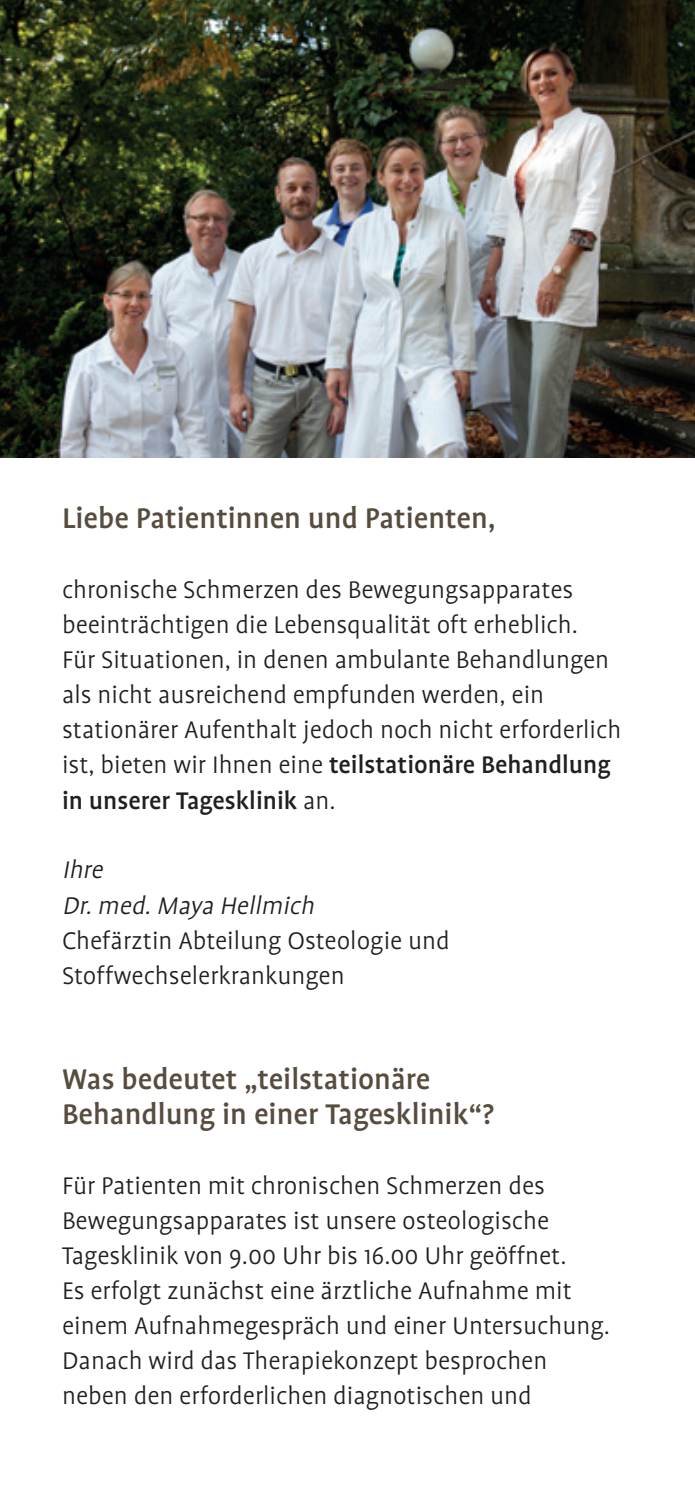
<style>
.page{position:relative;width:695px;height:1489px;background:#fff}
.page>*{position:absolute;margin:0;border:0;box-sizing:border-box;transform-origin:0 0}
.t1{font:500 32.5px/35px "Profile OT";color:#574c3e}
.t2{font:300 27.5px/35px "Profile OT";color:#231f20}
.t3{font:italic 300 27.5px/35px "Profile OT";color:#231f20}
.s1{font-weight:500}
</style>
<div class="page">
<img style="left:0;top:0;width:694px;height:457px">
<p class="t1" style="left:62px;top:501px;width:435px">Liebe Patientinnen und Patienten,</p>
<p class="t2" style="left:62px;top:573px;width:560px">chronische Schmerzen des Bewegungsapparates beeinträchtigen die Lebensqualität oft erheblich.<br>Für Situationen, in denen ambulante Behandlungen als nicht ausreichend empfunden werden, ein stationärer Aufenthalt jedoch noch nicht erforderlich ist, bieten wir Ihnen eine <span class="s1">teilstationäre Behandlung in unserer Tagesklinik</span> an.</p>
<p class="t3" style="left:62px;top:853px;width:259px">Ihre<br>Dr.med.Maya Hellmich</p>
<p class="t2" style="left:62px;top:923px;width:389px">Chefärztin Abteilung Osteologie und<br>Stoffwechselerkrankungen</p>
<p class="t1" style="left:62px;top:1061px;width:433px">Was bedeutet „teilstationäre<br>Behandlung in einer Tagesklinik“?</p>
<p class="t2" style="left:62px;top:1168px;width:549px">Für Patienten mit chronischen Schmerzen des Bewegungsapparates ist unsere osteologische Tagesklinik von 9.00 Uhr bis 16.00 Uhr geöffnet.<br>Es erfolgt zunächst eine ärztliche Aufnahme mit einem Aufnahmegespräch und einer Untersuchung.<br>Danach wird das Therapiekonzept besprochen neben den erforderlichen diagnotischen und</p>
</div>
